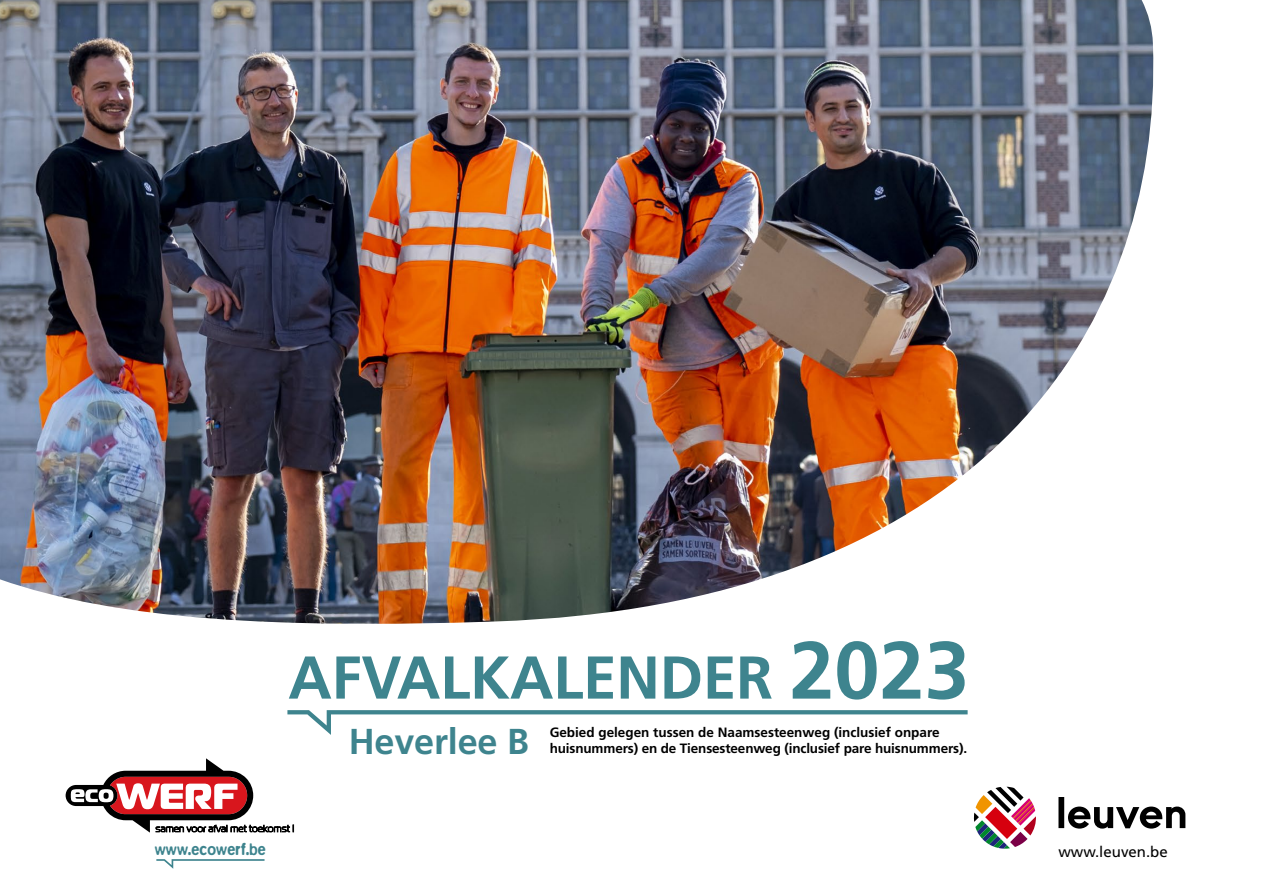
<style>
.page{position:relative;width:1263px;height:893px;background:#fff}
.page>*{position:absolute;margin:0;border:0;box-sizing:border-box;transform-origin:0 0}
.t1{font:700 60.3px "Frutiger LT";letter-spacing:-.005em;color:#3e848e}
.t2{font:700 36px "Frutiger LT";letter-spacing:-.005em;color:#3e848e}
.t3{font:500 17.1px "Blur";letter-spacing:.015em;color:#3e848e;scale:.85 1}
.t4{font:15px "Frutiger CE";color:#000}
.t5{font:700 13.5px "Frutiger CE";letter-spacing:-.01em;color:#000}
.s1{font-size:81px}
</style>
<div class="page">
<svg style="left:66px;top:758px;width:228px;height:75px"></svg>
<svg style="left:156px;top:859px;width:109px;height:10px"></svg>
<svg style="left:1058px;top:797px;width:127px;height:32px"></svg>
<svg style="left:974px;top:787px;width:62px;height:62px"></svg>
<img style="left:0;top:0;width:1154px;height:624px">
<svg style="left:287px;top:710px;width:680px;height:25px"></svg>
<h1 class="t1" style="left:288px;top:642px;width:683px">AfvalkalendeR <span class="s1">2023</span></h1>
<h2 class="t2" style="left:349px;top:720px;width:182px">Heverlee B</h2>
<p class="t5" style="left:550px;top:725px;width:391px">Gebied gelegen tussen de Naamsesteenweg (inclusief onpare</p>
<p class="t5" style="left:550px;top:740px;width:419px">huisnummers) en de Tiensesteenweg (inclusief pare huisnummers).</p>
<p class="t3" style="left:155px;top:840px;width:132px">www.ecowerf.be</p>
<p class="t4" style="left:1058px;top:843px;width:111px">www.leuven.be</p>
</div>
